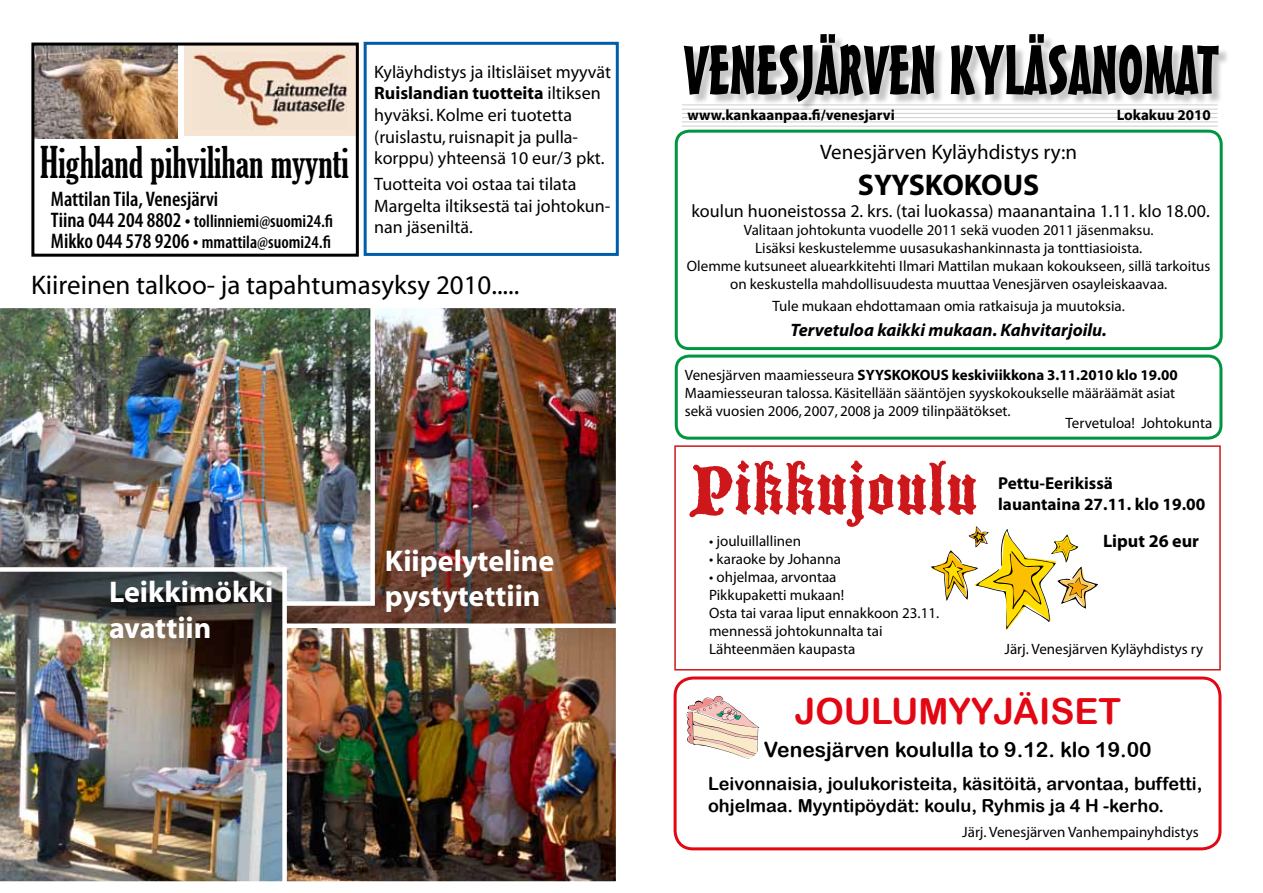
<style>
.page{position:relative;width:1263px;height:893px;background:#fff}
.page>*{position:absolute;margin:0;border:0;box-sizing:border-box;transform-origin:0 0}
.t1{font:75px "Blackmoor Let Plain";color:#cd171a}
.t2{font:67.5px "Mister Earl BT";color:#000}
.t3{font:extra-condensed 42px "Gloucester";color:#000}
.t4{font:36px "Arial Rounded MT Bold";color:#e30613}
.t5{font:700 30px "Myriad";color:#fff}
.t6{font:700 30px "Myriad Pro";color:#000}
.t7{font:27px "Myriad";color:#000}
.t8{font:600 condensed 21.15px "Myriad Pro";color:#000}
.t9{font:21px "Arial Rounded MT Bold";color:#000}
.t10{font:21px "Myriad Pro";color:#000}
.t11{font:18px/21.6px "Myriad";color:#000}
.t12{font:18px/21.6px "Arial Rounded MT Bold";color:#000}
.t13{font:600 condensed 18px/21px "Myriad Pro";color:#000}
.t14{font:18px "Myriad Pro";color:#000}
.t15{font:italic 700 18px "Myriad Pro";color:#000}
.t16{font:700 18px "Myriad Pro";color:#000}
.t17{font:700 17.25px/20.7px "Myriad Pro";color:#000}
.t18{font:15px/18px "Myriad Pro";color:#000;text-align:center}
.t19{font:15px/18px "Myriad";color:#000}
.t20{font:700 15px "Myriad Pro";color:#000}
.s1{font-size:21.15px}
.s2{font-weight:700}
</style>
<div class="page">
<hr style="left:682px;top:105px;width:536px;height:1px;background:#cecece">
<hr style="left:682px;top:109px;width:536px;height:1px;background:#cecece">
<hr style="left:682px;top:113px;width:536px;height:1px;background:#cecece">
<hr style="left:682px;top:117px;width:536px;height:1px;background:#cecece">
<hr style="left:682px;top:122px;width:536px;height:1px;background:#cecece">
<hr style="left:682px;top:126px;width:536px;height:1px;background:#cecece">
<div style="left:686px;top:36px;width:543px;height:76px;background:#000;opacity:.22"></div>
<div style="left:675px;top:130px;width:548px;height:220px;border:3px solid #009640;border-radius:13px"></div>
<div style="left:674px;top:676px;width:547px;height:174px;border:3px solid #e30613;border-radius:18px"></div>
<svg style="left:686px;top:696px;width:74px;height:63px"></svg>
<div style="left:674px;top:445px;width:547px;height:225px;border:2px solid #cd171a"></div>
<svg style="left:931px;top:526px;width:167px;height:104px"></svg>
<img style="left:287px;top:309px;width:328px;height:314px">
<div style="left:270px;top:304px;width:350px;height:352px;border:4px solid #fff"></div>
<img style="left:0;top:304px;width:375px;height:302px">
<img style="left:287px;top:628px;width:328px;height:253px">
<div style="left:266px;top:623px;width:354px;height:263px;border:4px solid #fff"></div>
<img style="left:0;top:567px;width:287px;height:319px">
<div style="left:364px;top:42px;width:255px;height:214px;border:3px solid #005da9"></div>
<img style="left:35px;top:47px;width:142px;height:92px">
<img style="left:184px;top:47px;width:171px;height:89px">
<div style="left:31px;top:43px;width:328px;height:214px;border:3px solid #000"></div>
<div style="left:675px;top:355px;width:547px;height:85px;border:3px solid #009640;border-radius:13px"></div>
<h3 class="t3" style="left:40px;top:139px;width:310px">Highland pihvilihan myynti</h3>
<h3 class="t8" style="left:51px;top:187px;width:169px">Mattilan Tila, Venesjärvi</h3>
<p class="t13" style="left:51px;top:211px;width:284px"><span class="s1">Tiina 044 204 8802 •</span> tollinniemi@suomi24.fi<br><span class="s1">Mikko 044 578 9206 •</span> mmattila@suomi24.fi</p>
<p class="t11" style="left:374px;top:62px;width:238px">Kyläyhdistys ja iltisläiset myyvät<br><span class="s2">Ruislandian tuotteita</span> iltiksen hyväksi. Kolme eri tuotetta (ruislastu, ruisnapit ja pulla&shy;korppu) yhteensä 10 eur/3 pkt.</p>
<p class="t11" style="left:374px;top:174px;width:238px">Tuotteita voi ostaa tai tilata<br>Margelta iltiksestä tai johtokun&shy;nan jäseniltä.</p>
<h3 class="t7" style="left:31px;top:272px;width:490px">Kiireinen talkoo- ja tapahtumasyksy 2010.....</h3>
<h3 class="t5" style="left:385px;top:546px;width:171px">Kiipelyteline</h3>
<h3 class="t5" style="left:109px;top:577px;width:166px">Leikkimökki</h3>
<h3 class="t5" style="left:385px;top:580px;width:157px">pystytettiin</h3>
<h3 class="t5" style="left:109px;top:613px;width:104px">avattiin</h3>
<h2 class="t2" style="left:683px;top:29px;width:537px">VENESJÄRVEN KYLÄSANOMAT</h2>
<p class="t20" style="left:687px;top:106px;width:209px">www.kankaanpaa.fi/venesjarvi</p>
<p class="t20" style="left:1117px;top:106px;width:96px">Lokakuu 2010</p>
<h3 class="t10" style="left:820px;top:141px;width:259px">Venesjärven Kyläyhdistys ry:n</h3>
<h3 class="t6" style="left:858px;top:168px;width:183px">SYYSKOKOUS</h3>
<p class="t14" style="left:691px;top:201px;width:520px">koulun huoneistossa 2. krs. (tai luokassa) maanantaina 1.11. klo 18.00.</p>
<p class="t18" style="left:687px;top:221px;width:525px">Valitaan johtokunta vuodelle 2011 sekä vuoden 2011 jäsenmaksu.<br>Lisäksi keskustelemme uusasukashankinnasta ja tonttiasioista.<br>Olemme kutsuneet aluearkkitehti Ilmari Mattilan mukaan kokoukseen, sillä tarkoitus on keskustella mahdollisuudesta muuttaa Venesjärven osayleiskaavaa.</p>
<p class="t18" style="left:772px;top:297px;width:354px">Tule mukaan ehdottamaan omia ratkaisuja ja muutoksia.</p>
<p class="t15" style="left:790px;top:320px;width:318px">Tervetuloa kaikki mukaan. Kahvitarjoilu.</p>
<p class="t19" style="left:685px;top:367px;width:494px">Venesjärven maamiesseura <span class="s2">SYYSKOKOUS keskiviikkona 3.11.2010 klo 19.00<br></span>Maamiesseuran talossa. Käsitellään sääntöjen syyskokoukselle määräämät asiat sekä vuosien 2006, 2007, 2008 ja 2009 tilinpäätökset.</p>
<p class="t19" style="left:1065px;top:415px;width:148px">Tervetuloa! Johtokunta</p>
<h1 class="t1" style="left:689px;top:432px;width:290px">Pikkujoulu</h1>
<p class="t18" style="left:709px;top:532px;width:93px">• jouluillallinen</p>
<p class="t18" style="left:709px;top:550px;width:133px">• karaoke by Johanna</p>
<p class="t18" style="left:709px;top:568px;width:232px;text-align:left">• ohjelmaa, arvontaa<br>Pikkupaketti mukaan!<br>Osta tai varaa liput ennakkoon 23.11. mennessä johtokunnalta tai<br>Lähteenmäen kaupasta</p>
<p class="t17" style="left:998px;top:473px;width:209px">Pettu-Eerikissä<br>lauantaina 27.11. klo 19.00</p>
<p class="t16" style="left:1103px;top:530px;width:98px">Liput 26 eur</p>
<p class="t18" style="left:1004px;top:640px;width:200px">Järj. Venesjärven Kyläyhdistys ry</p>
<h3 class="t4" style="left:795px;top:690px;width:328px">JOULUMYYJÄISET</h3>
<h3 class="t9" style="left:764px;top:738px;width:389px">Venesjärven koululla to 9.12. klo 19.00</h3>
<p class="t12" style="left:708px;top:773px;width:496px">Leivonnaisia, joulukoristeita, käsitöitä, arvontaa, buffetti, ohjelmaa. Myyntipöydät: koulu, Ryhmis ja 4 H -kerho.</p>
<p class="t18" style="left:962px;top:824px;width:238px">Järj. Venesjärven Vanhempainyhdistys</p>
</div>
